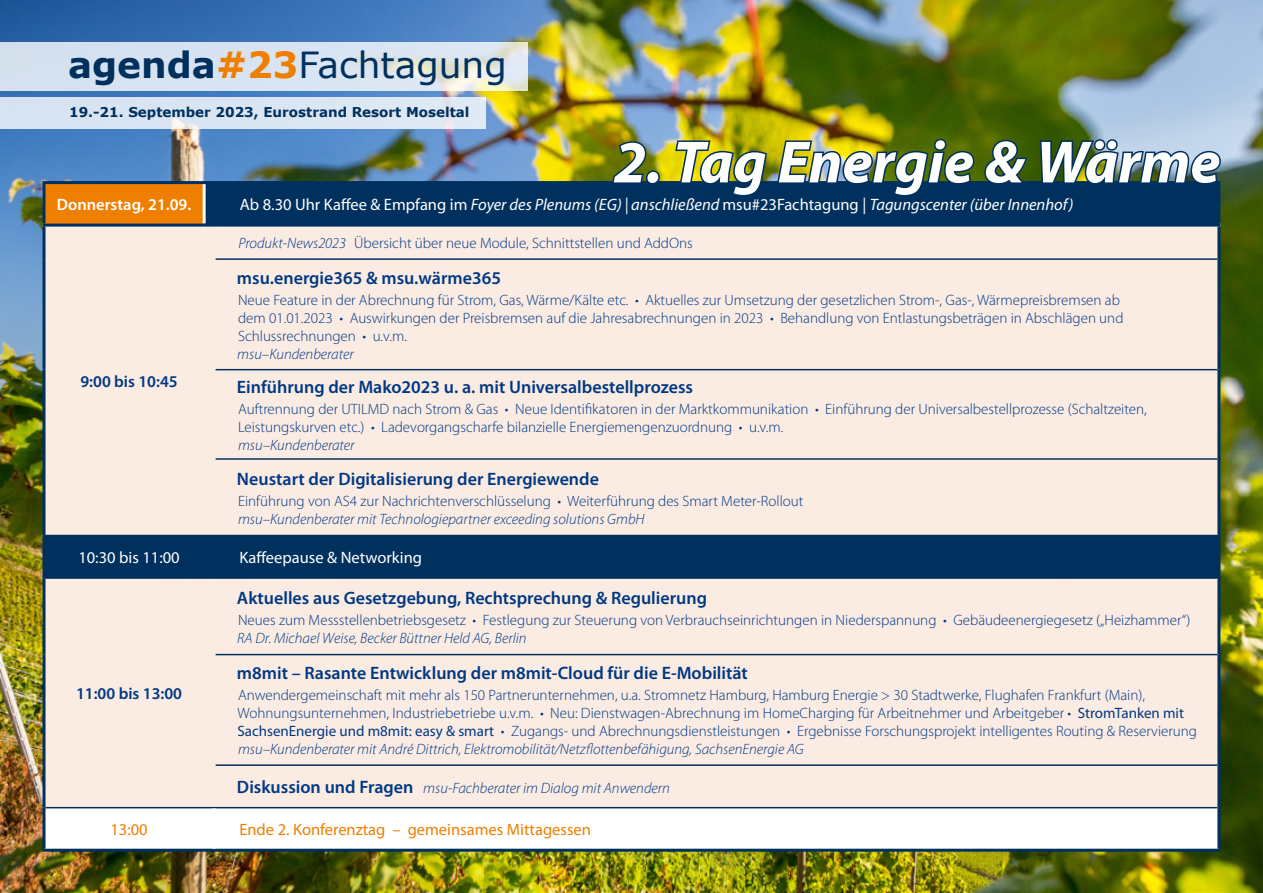
<style>
.page{position:relative;width:1263px;height:893px;background:#fff}
.page>*{position:absolute;margin:0;border:0;box-sizing:border-box;transform-origin:0 0}
.t1{font:italic 700 60px "Myriad Pro";color:#fff}
.t2{font:36px "Verdana";color:#00305e}
.t3{font:600 18px "Myriad Pro";color:#003882}
.t4{font:italic 16.5px "Myriad Pro";color:#fff}
.t5{font:16.5px "Myriad Pro";color:#ee7f00}
.t6{font:16.5px "Myriad Pro";color:#fff}
.t7{font:600 16.5px "Myriad Pro";color:#003882}
.t8{font:600 16.5px "Myriad Pro";color:#fff}
.t9{font:300 15px/18px "Myriad Pro";color:#003882}
.t10{font:italic 300 15px "Myriad Pro";color:#003882}
.t11{font:700 13.5px "Verdana";color:#00305e}
.s1{font-weight:700}
.s2{font-weight:700;color:#ee7f00}
.s3{font-style:normal}
.s4{font-style:italic}
.s5{font-weight:400}
.s6{font-weight:600;font-style:normal;font-size:18px}
</style>
<div class="page">
<img style="left:0;top:0;width:1263px;height:893px">
<div style="left:0;top:97px;width:485px;height:31px;background:#dae5f3"></div>
<svg style="left:0;top:43px;width:527px;height:48px;background:#dae4ed"></svg>
<div style="left:46px;top:227px;width:1171px;height:580px;background:#faebe3"></div>
<div style="left:46px;top:536px;width:1171px;height:41px;background:#00305e"></div>
<svg style="left:46px;top:808px;width:1171px;height:41px"></svg>
<hr style="left:213px;top:227px;width:3px;height:32px;background:#faebe3">
<hr style="left:213px;top:259px;width:3px;height:111px;background:#faebe3">
<hr style="left:213px;top:370px;width:3px;height:89px;background:#faebe3">
<hr style="left:213px;top:459px;width:3px;height:76px;background:#faebe3">
<hr style="left:213px;top:579px;width:3px;height:76px;background:#faebe3">
<hr style="left:213px;top:655px;width:3px;height:110px;background:#faebe3">
<hr style="left:213px;top:765px;width:3px;height:42px;background:#faebe3">
<hr style="left:216px;top:258px;width:1001px;height:2px;background:#00305e">
<hr style="left:216px;top:369px;width:1001px;height:1px;background:#00305e">
<hr style="left:216px;top:458px;width:1001px;height:2px;background:#00305e">
<hr style="left:216px;top:654px;width:1001px;height:1px;background:#00305e">
<hr style="left:43px;top:227px;width:3px;height:32px;background:#00305e">
<hr style="left:1217px;top:227px;width:3px;height:32px;background:#00305e">
<hr style="left:43px;top:259px;width:3px;height:111px;background:#00305e">
<hr style="left:1217px;top:259px;width:3px;height:111px;background:#00305e">
<hr style="left:43px;top:370px;width:3px;height:89px;background:#00305e">
<hr style="left:1217px;top:370px;width:3px;height:89px;background:#00305e">
<hr style="left:43px;top:459px;width:3px;height:76px;background:#00305e">
<hr style="left:1217px;top:459px;width:3px;height:76px;background:#00305e">
<hr style="left:43px;top:578px;width:3px;height:77px;background:#00305e">
<hr style="left:1217px;top:578px;width:3px;height:77px;background:#00305e">
<hr style="left:43px;top:655px;width:3px;height:110px;background:#00305e">
<hr style="left:1217px;top:655px;width:3px;height:110px;background:#00305e">
<hr style="left:43px;top:765px;width:3px;height:43px;background:#00305e">
<hr style="left:1217px;top:765px;width:3px;height:43px;background:#00305e">
<hr style="left:216px;top:764px;width:1001px;height:2px;background:#00305e">
<hr style="left:46px;top:535px;width:168px;height:1px;background:#00305e">
<hr style="left:214px;top:535px;width:1003px;height:1px;background:#00305e">
<hr style="left:46px;top:577px;width:168px;height:2px;background:#00305e">
<hr style="left:214px;top:577px;width:1003px;height:2px;background:#00305e">
<hr style="left:43px;top:535px;width:3px;height:43px;background:#00305e">
<hr style="left:213px;top:536px;width:3px;height:41px;background:#00305e">
<hr style="left:1217px;top:535px;width:3px;height:43px;background:#00305e">
<hr style="left:46px;top:807px;width:168px;height:1px;background:#00305e">
<hr style="left:214px;top:807px;width:1003px;height:1px;background:#00305e">
<hr style="left:43px;top:808px;width:3px;height:41px;background:#00305e">
<hr style="left:1217px;top:808px;width:3px;height:41px;background:#00305e">
<hr style="left:43px;top:849px;width:171px;height:3px;background:#00305e">
<hr style="left:214px;top:849px;width:1006px;height:3px;background:#00305e">
<hr style="left:213px;top:808px;width:3px;height:41px;background:#fff">
<div style="left:44px;top:183px;width:160px;height:42px;background:#ee7f00"></div>
<div style="left:204px;top:183px;width:1015px;height:42px;background:#00305e"></div>
<hr style="left:203px;top:184px;width:3px;height:40px;background:#fff">
<hr style="left:43px;top:181px;width:161px;height:3px;background:#00305e">
<hr style="left:43px;top:184px;width:3px;height:40px;background:#00305e">
<hr style="left:204px;top:181px;width:1016px;height:3px;background:#00305e">
<hr style="left:1217px;top:184px;width:3px;height:40px;background:#00305e">
<hr style="left:43px;top:224px;width:161px;height:3px;background:#00305e">
<hr style="left:204px;top:224px;width:1016px;height:3px;background:#00305e">
<svg style="left:610px;top:140px;width:38px;height:41px;background:#536420"></svg>
<div style="left:646px;top:170px;width:14px;height:14px;border:3px solid #00305e;border-radius:50%"></div>
<svg style="left:673px;top:139px;width:96px;height:43px;background:#828d1f"></svg>
<img style="left:775px;top:137px;width:201px;height:45px">
<svg style="left:983px;top:138px;width:46px;height:43px;background:#30521d"></svg>
<img style="left:1038px;top:138px;width:184px;height:48px">
<h2 class="t2" style="left:68px;top:40px;width:440px"><span class="s1">agenda</span><span class="s2">#23</span>Fachtagung</h2>
<p class="t11" style="left:69px;top:103px;width:402px">19.-21. September 2023, Eurostrand Resort Moseltal</p>
<h1 class="t1" style="left:614px;top:123px;width:608px">2. Tag Energie &amp; Wärme</h1>
<p class="t8" style="left:57px;top:194px;width:136px">Donnerstag, 21.09.</p>
<p class="t4" style="left:240px;top:194px;width:835px"><span class="s3">Ab 8.30 Uhr Kaffee &amp; Empfang im</span> Foyer des Plenums (EG) | anschließend <span class="s3">msu#23Fachtagung |</span> Tagungscenter (über Innenhof)</p>
<p class="t7" style="left:80px;top:370px;width:99px">9:00 bis 10:45</p>
<p class="t9" style="left:238px;top:234px;width:456px"><span class="s4">Produkt-News2023</span> Übersicht über neue Module, Schnittstellen und AddOns</p>
<p class="t3" style="left:237px;top:266px;width:265px">msu.energie365 &amp; msu.wärme365</p>
<p class="t9" style="left:238px;top:291px;width:887px">Neue Feature in der Abrechnung für Strom, Gas, Wärme/Kälte etc. • Aktuelles zur Umsetzung der gesetzlichen Strom-, Gas-, Wärmepreisbremsen ab dem 01.01.2023 • Auswirkungen der Preisbremsen auf die Jahresabrechnungen in 2023 • Behandlung von Entlastungsbeträgen in Abschlägen und<br>Schlussrechnungen • u.v.m.</p>
<p class="t10" style="left:237px;top:345px;width:118px">msu–Kundenberater</p>
<p class="t3" style="left:237px;top:375px;width:457px">Einführung der Mako2023 u. a. mit Universalbestellprozess</p>
<p class="t9" style="left:238px;top:400px;width:910px">Auftrennung der UTILMD nach Strom &amp; Gas • Neue Identifikatoren in der Marktkommunikation • Einführung der Universalbestellprozesse (Schaltzeiten,<br>Leistungskurven etc.) • Ladevorgangscharfe bilanzielle Energiemengenzuordnung • u.v.m.</p>
<p class="t10" style="left:238px;top:436px;width:118px">msu–Kundenberater</p>
<p class="t3" style="left:237px;top:467px;width:363px">Neustart der Digitalisierung der Energiewende</p>
<p class="t9" style="left:238px;top:492px;width:567px">Einführung von AS4 zur Nachrichtenverschlüsselung • Weiterführung des Smart Meter-Rollout</p>
<p class="t10" style="left:238px;top:509px;width:408px">msu–Kundenberater mit Technologiepartner exceeding solutions GmbH</p>
<p class="t6" style="left:78px;top:547px;width:103px">10:30 bis 11:00</p>
<p class="t6" style="left:239px;top:547px;width:184px">Kaffeepause &amp; Networking</p>
<p class="t7" style="left:76px;top:683px;width:108px">11:00 bis 13:00</p>
<p class="t3" style="left:237px;top:586px;width:471px">Aktuelles aus Gesetzgebung, Rechtsprechung &amp; Regulierung</p>
<p class="t9" style="left:238px;top:611px;width:954px">Neues zum Messstellenbetriebsgesetz • Festlegung zur Steuerung von Verbrauchseinrichtungen in Niederspannung • Gebäudeenergiegesetz („Heizhammer“)</p>
<p class="t10" style="left:237px;top:629px;width:291px">RA Dr. Michael Weise, Becker Büttner Held AG, Berlin</p>
<p class="t3" style="left:237px;top:662px;width:512px">m8mit – Rasante Entwicklung der m8mit-Cloud für die E-Mobilität</p>
<p class="t9" style="left:237px;top:686px;width:961px">Anwendergemeinschaft mit mehr als 150 Partnerunternehmen, u.a. Stromnetz Hamburg, Hamburg Energie &gt; 30 Stadtwerke, Flughafen Frankfurt (Main), Wohnungsunternehmen, Industriebetriebe u.v.m. • Neu: Dienstwagen-Abrechnung im HomeCharging für Arbeitnehmer und Arbeitgeber • <span class="s5">StromTanken mit SachsenEnergie und m8mit: easy &amp; smart</span> • Zugangs- und Abrechnungsdienstleistungen • Ergebnisse Forschungsprojekt intelligentes Routing &amp; Reservierung <span class="s4">msu–Kundenberater mit André Dittrich, Elektromobilität/Netzflottenbefähigung, SachsenEnergie AG</span></p>
<p class="t10" style="left:237px;top:779px;width:434px"><span class="s6">Diskussion und Fragen</span> msu-Fachberater im Dialog mit Anwendern</p>
<p class="t5" style="left:110px;top:819px;width:39px">13:00</p>
<p class="t5" style="left:239px;top:819px;width:353px">Ende 2. Konferenztag – gemeinsames Mittagessen</p>
</div>
